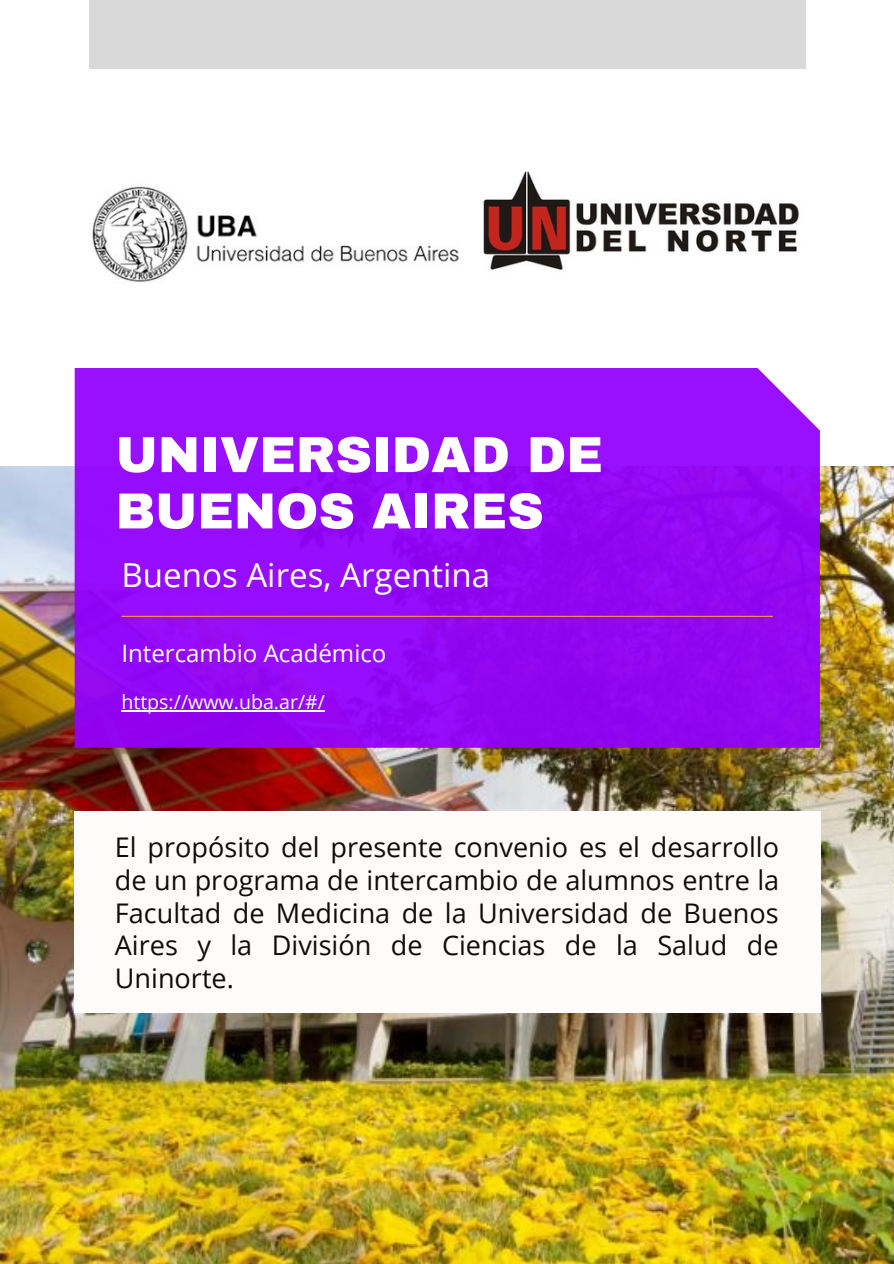
<style>
.page{position:relative;width:894px;height:1264px;background:#fff}
.page>*{position:absolute;margin:0;border:0;box-sizing:border-box;transform-origin:0 0}
.t1{font:900 50.7px/56.2px "Archivo";color:#fff}
.t2{font:33px "Open Sans";color:#fff}
.t3{font:27px/32.7px "Open Sans";color:#100c0a;text-align:justify}
.t4{font:24px "Open Sans";color:#fff}
.t5{font:19.5px "Open Sans";color:#fff}
</style>
<div class="page">
<img style="left:0;top:467px;width:893px;height:796px">
<div style="left:89px;top:0;width:717px;height:69px;background:#d9d9d9"></div>
<img style="left:483px;top:171px;width:317px;height:99px">
<div style="left:75px;top:811px;width:745px;height:201px;background:#fffbfb"></div>
<svg style="left:75px;top:368px;width:744px;height:379px;background:#950bf7"></svg>
<hr style="left:121px;top:615px;width:651px;height:2px;background:#ff914d">
<img style="left:92px;top:186px;width:367px;height:97px">
<hr style="left:121px;top:710px;width:204px;height:1px;background:#fff">
<p class="t1" style="left:116px;top:427px;width:488px">UNIVERSIDAD DE<br>BUENOS AIRES</p>
<p class="t2" style="left:121px;top:551px;width:370px">Buenos Aires, Argentina</p>
<p class="t4" style="left:121px;top:636px;width:266px">Intercambio Académico</p>
<p class="t5" style="left:121px;top:688px;width:205px">https://www.uba.ar/#/</p>
<p class="t3" style="left:115px;top:830px;width:665px">El propósito del presente convenio es el desarrollo de un programa de intercambio de alumnos entre la Facultad de Medicina de la Universidad de Buenos Aires y la División de Ciencias de la Salud de Uninorte.</p>
</div>
